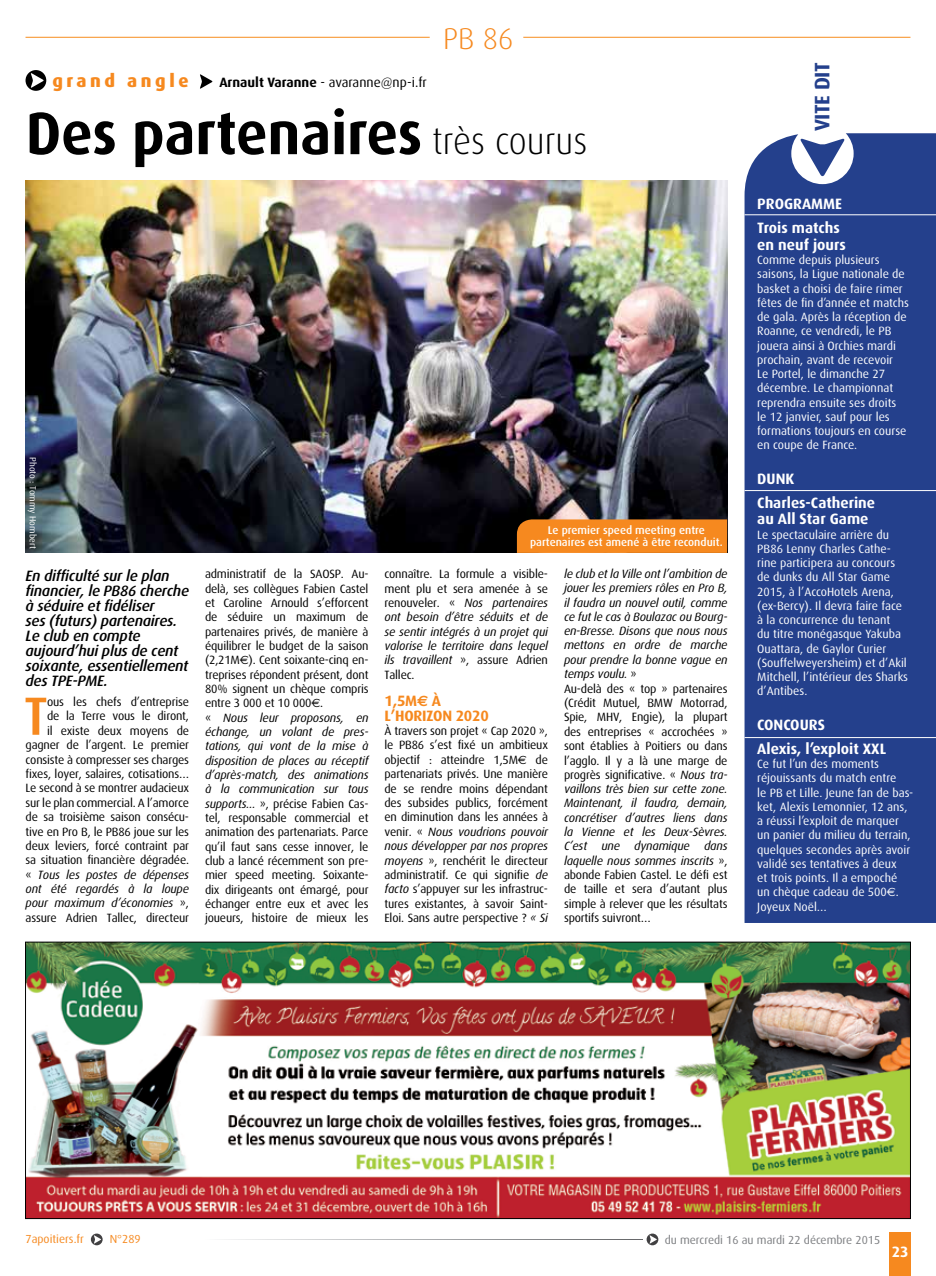
<style>
.page{position:relative;width:936px;height:1276px;background:#fff}
.page>*{position:absolute;margin:0;border:0;box-sizing:border-box;transform-origin:0 0}
.t1{font:700 60px "Dax";color:#000;scale:.95 1}
.t2{font:500 53.85px "Dax";color:#f6891f}
.t3{font:300 30px "Dax";color:#f6891f}
.t4{font:700 21px "Dax";color:#24408c}
.t5{font:800 18px "Dax";letter-spacing:.2em;color:#f6891f}
.t6{font:italic 500 15px/15px "Dax";letter-spacing:-.015em;color:#000}
.t7{font:700 15px/24px "Dax";color:#fff}
.t8{font:700 15px/15px "Dax";letter-spacing:-.015em;color:#f6891f}
.t9{font:13.5px "Dax";color:#000}
.t10{font:12px/14.4px "Dax";letter-spacing:-.015em;color:#000;text-align:right}
.t11{font:12px/14.2px "Dax";color:#fff}
.t12{font:italic 12px/14.4px "Dax";letter-spacing:-.015em;color:#000;text-align:justify}
.t13{font:11.7px "Dax";color:#7c7e81}
.t14{font:11.7px "Dax";color:#f6891f}
.t15{font:500 11.25px/12px "Dax";color:#fff;text-align:center}
.t16{font:9px "Dax";color:#fff}
.s1{font-weight:700}
.s2{font-weight:300;font-size:37.5px}
.s3{font-style:italic}
.s4{font-family:"Euro Sans"}
.s5{font-style:normal}
</style>
<div class="page">
<div style="left:889px;top:1232px;width:22px;height:44px;background:#f6891f"></div>
<svg style="left:91px;top:1233px;width:12px;height:12px"></svg>
<svg style="left:646px;top:1233px;width:12px;height:12px"></svg>
<svg style="left:224px;top:1239px;width:418px;height:1px"></svg>
<img style="left:26px;top:181px;width:701px;height:372px">
<div style="left:517px;top:519px;width:210px;height:34px;background:#f6891f"></div>
<svg style="left:26px;top:70px;width:20px;height:21px"></svg>
<div style="left:744px;top:133px;width:191px;height:790px;background:#24408c"></div>
<hr style="left:744px;top:214px;width:191px;height:1px;background:#fff">
<svg style="left:200px;top:74px;width:12px;height:15px"></svg>
<hr style="left:26px;top:37px;width:403px;height:1px;background:#f78d1e">
<hr style="left:523px;top:37px;width:387px;height:1px;background:#f78d1e">
<img style="left:27px;top:943px;width:881px;height:274px">
<hr style="left:744px;top:490px;width:191px;height:1px;background:#fff">
<hr style="left:744px;top:737px;width:191px;height:1px;background:#fff">
<h3 class="t5" style="left:52px;top:71px;width:138px">grand angle</h3>
<p class="t9" style="left:219px;top:75px;width:209px"><span class="s1">Arnault Varanne</span> - avaranne@np-i.fr</p>
<h3 class="t3" style="left:443px;top:22px;width:72px">PB 86</h3>
<h1 class="t1" style="left:26px;top:100px;width:592px">Des partenaires <span class="s2">très courus</span></h1>
<p class="t16" style="left:38px;top:457px;width:93px;rotate:90deg">Photo : Tommy Hombert</p>
<p class="t6" style="left:26px;top:568px;width:165px">En difficulté sur le plan financier, le PB86 cherche à séduire et fidéliser<br>ses (futurs) partenaires.<br>Le club en compte aujourd’hui plus de cent soixante, essentiellement des TPE-PME.</p>
<h2 class="t2" style="left:24px;top:686px;width:25px">T</h2>
<p class="t10" style="left:26px;top:695px;width:165px">ous les chefs d’entreprise<br>de la Terre vous le diront,<br>il existe deux moyens de gagner de l’argent. Le premier consiste à compresser ses charges fixes, loyer, salaires, cotisations…<br>Le second à se montrer audacieux sur le plan commercial. A l’amorce de sa troisième saison consécu&shy;tive en Pro B, le PB86 joue sur les deux leviers, forcé contraint par sa situation financière dégradée. « <span class="s3">Tous les postes de dépenses ont été regardés à la loupe pour maximum d’économies</span> », assure Adrien Tallec, directeur</p>
<p class="t15" style="left:530px;top:524px;width:194px">Le premier speed meeting entre partenaires est amené à être reconduit.</p>
<p class="t10" style="left:205px;top:567px;width:165px;text-align:left">administratif de la SAOSP. Au&shy;delà, ses collègues Fabien Castel et Caroline Arnould s’efforcent de séduire un maximum de partenaires privés, de manière à équilibrer le budget de la saison (2,21M<span class="s4">€</span>). Cent soixante-cinq en&shy;treprises répondent présent, dont<br>80% signent un chèque compris entre 3 000 et 10 000<span class="s4">€</span>.<br>« <span class="s3">Nous leur proposons, en échange, un volant de pres&shy;tations, qui vont de la mise à disposition de places au réceptif d’après-match, des animations à la communication sur tous supports…</span> », précise Fabien Cas&shy;tel, responsable commercial et animation des partenariats. Parce qu’il faut sans cesse innover, le club a lancé récemment son pre&shy;mier speed meeting. Soixante&shy;dix dirigeants ont émargé, pour échanger entre eux et avec les joueurs, histoire de mieux les</p>
<p class="t12" style="left:384px;top:567px;width:165px"><span class="s5">connaître. La formule a visible&shy;ment plu et sera amenée à se renouveler. «</span> Nos partenaires ont besoin d’être séduits et de se sentir intégrés à un projet qui valorise le territoire dans lequel ils travaillent <span class="s5">», assure Adrien Tallec.</span></p>
<p class="t8" style="left:384px;top:693px;width:57px">1,5M<span class="s4">€</span> à l’hori</p>
<p class="t8" style="left:426px;top:708px;width:64px">zon 2020</p>
<p class="t10" style="left:384px;top:724px;width:165px;text-align:justify">à travers son projet « Cap 2020 », le PB86 s’est fixé un ambitieux objectif : atteindre 1,5M<span class="s4">€</span> de partenariats privés. Une manière de se rendre moins dépendant des subsides publics, forcément en diminution dans les années à venir. « <span class="s3">Nous voudrions pouvoir nous développer par nos propres moyens</span> », renchérit le directeur administratif. Ce qui signifie <span class="s3">de facto</span> s’appuyer sur les infrastruc&shy;tures existantes, à savoir Saint-Eloi. Sans autre perspective ? <span class="s3">« Si</span></p>
<p class="t12" style="left:564px;top:567px;width:165px;text-align:left">le club et la Ville ont l’ambition de jouer les premiers rôles en Pro B, il faudra un nouvel outil, comme ce fut le cas à Boulazac ou Bourg&shy;en-Bresse. Disons que nous nous mettons en ordre de marche pour prendre la bonne vague en temps voulu. <span class="s5">»<br>Au-delà des « top » partenaires (Crédit Mutuel, BMW Motorrad,<br>Spie, MHV, Engie), la plupart des entreprises « accrochées » sont établies à Poitiers ou dans l’agglo. Il y a là une marge de progrès significative. «</span> Nous tra&shy;vaillons très bien sur cette zone.<br>Maintenant, il faudra, demain, concrétiser d’autres liens dans la Vienne et les Deux-Sèvres.<br>C’est une dynamique dans laquelle nous sommes inscrits <span class="s5">», abonde Fabien Castel. Le défi est de taille et sera d’autant plus simple à relever que les résultats sportifs suivront…</span></p>
<h3 class="t4" style="left:810px;top:131px;width:69px;rotate:-90deg">vite dit</h3>
<p class="t7" style="left:757px;top:192px;width:57px">PROGRAMM</p>
<p class="t7" style="left:757px;top:192px;width:86px;text-align:right">E<br>Trois matchs</p>
<p class="t7" style="left:757px;top:233px;width:90px">en neuf jours</p>
<p class="t11" style="left:757px;top:253px;width:153px">Comme depuis plusieurs saisons, la Ligue nationale de basket a choisi de faire rimer fêtes de fin d’année et matchs de gala. Après la réception de<br>Roanne, ce vendredi, le PB jouera ainsi à Orchies mardi prochain, avant de recevoir<br>Le Portel, le dimanche 27 décembre. Le championnat reprendra ensuite ses droits<br>le 12 janvier, sauf pour les formations toujours en course en coupe de France.</p>
<p class="t7" style="left:757px;top:467px;width:119px">dunk<br>Charles-Catherine</p>
<p class="t7" style="left:757px;top:507px;width:113px">au All Star Game</p>
<p class="t11" style="left:757px;top:527px;width:152px">Le spectaculaire arrière du<br>PB86 Lenny Charles Cathe&shy;rine participera au concours de dunks du All Star Game<br>2015, à l’AccoHotels Arena, (ex-Bercy). Il devra faire face à la concurrence du tenant<br>du titre monégasque Yakuba<br>Ouattara, de Gaylor Curier (Souffelweyersheim) et d’Akil<br>Mitchell, l’intérieur des Sharks d’Antibes.</p>
<p class="t7" style="left:757px;top:713px;width:130px">CONCOURS<br>Alexis, l’exploit XXL</p>
<p class="t11" style="left:757px;top:757px;width:157px">Ce fut l’un des moments réjouissants du match entre<br>le PB et Lille. Jeune fan de bas&shy;ket, Alexis Lemonnier, 12 ans, a réussi l’exploit de marquer un panier du milieu du terrain, quelques secondes après avoir validé ses tentatives à deux<br>et trois points. Il a empoché<br>un chèque cadeau de 500<span class="s4">€</span>.<br>Joyeux Noël…</p>
<p class="t14" style="left:26px;top:1233px;width:60px">7apoitiers.fr</p>
<p class="t14" style="left:110px;top:1233px;width:32px">N°289</p>
<p class="t13" style="left:664px;top:1233px;width:217px">du mercredi 16 au mardi 22 décembre 2015</p>
<p class="t7" style="left:891px;top:1240px;width:18px">23</p>
</div>
